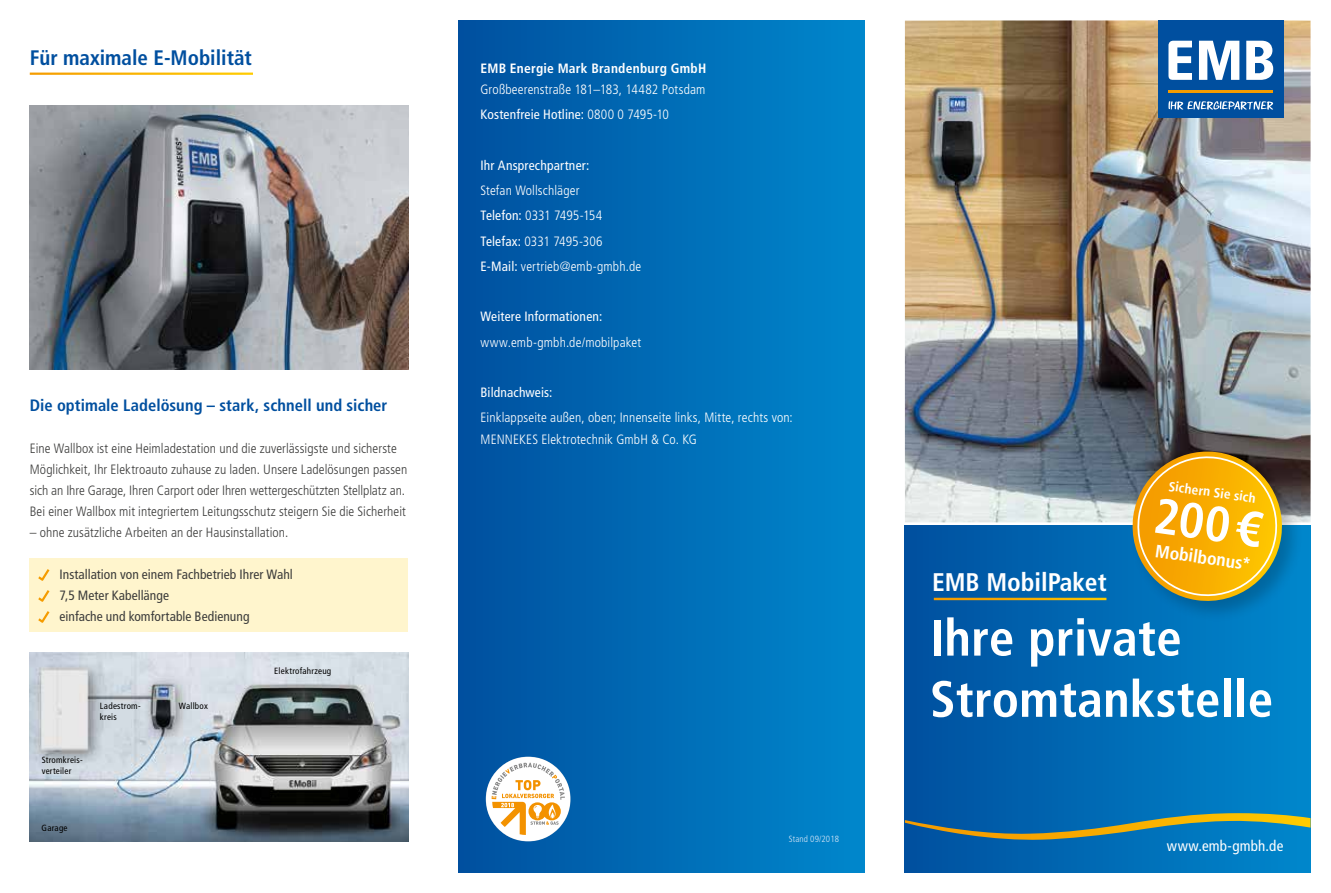
<style>
.page{position:relative;width:1331px;height:893px;background:#fff}
.page>*{position:absolute;margin:0;border:0;box-sizing:border-box;transform-origin:0 0}
.t1{font:700 condensed 51px/61.2px "Frutiger LT";letter-spacing:.005em;color:#fff}
.t2{font:700 condensed 49.5px "Frutiger LT";color:#fff}
.t3{font:700 condensed 25.5px "Frutiger LT";color:#fff}
.t4{font:700 condensed 21px "Frutiger LT";color:#004f9f}
.t5{font:700 condensed 18px "Frutiger LT";color:#fff}
.t6{font:700 condensed 16.5px "Frutiger LT";letter-spacing:.005em;color:#004f9f}
.t7{font:condensed 15px "Frutiger LT";letter-spacing:.01em;color:#fff}
.t8{font:300 condensed 13.5px/21px "Frutiger LT";letter-spacing:.005em;color:#3c3c3b}
.t9{font:300 condensed 13.5px/25.2px "Frutiger LT";letter-spacing:.01em;color:#fff}
.t10{font:condensed 13.5px/21px "Frutiger LT";letter-spacing:.005em;color:#3c3c3b}
.t11{font:condensed 13.5px "Frutiger LT";letter-spacing:.01em;color:#fff}
.t12{font:700 condensed 13.5px "Frutiger LT";letter-spacing:.02em;color:#fff}
.t13{font:condensed 9px/10.8px "Frutiger LT";letter-spacing:.025em;color:#000}
.t14{font:300 condensed 9px "Frutiger LT";letter-spacing:.01em;color:#d8e6f7}
.s1{font-weight:400}
</style>
<div class="page">
<img style="left:905px;top:20px;width:405px;height:502px">
<img style="left:30px;top:652px;width:378px;height:190px">
<div style="left:905px;top:525px;width:405px;height:348px;background:linear-gradient(to right,#004f9e,#0087cc)"></div>
<div style="left:1158px;top:20px;width:125px;height:98px;background:#004f9f"></div>
<svg style="left:1168px;top:41px;width:24px;height:39px"></svg>
<svg style="left:1199px;top:41px;width:40px;height:39px"></svg>
<svg style="left:1246px;top:41px;width:27px;height:39px"></svg>
<hr style="left:1168px;top:90px;width:105px;height:3px;background:#f59c00">
<svg style="left:1168px;top:101px;width:105px;height:9px"></svg>
<svg style="left:905px;top:813px;width:405px;height:28px;background:#3b7b89"></svg>
<div style="left:1129px;top:448px;width:174px;height:175px;background:#000;opacity:.2"></div>
<svg style="left:1127px;top:451px;width:160px;height:155px;background:#ba9930"></svg>
<div style="left:458px;top:20px;width:406px;height:853px;background:linear-gradient(to right,#004f9e,#0087cc)"></div>
<svg style="left:486px;top:756px;width:85px;height:85px"></svg>
<div style="left:30px;top:558px;width:378px;height:74px;background:#fff5cd"></div>
<svg style="left:38px;top:569px;width:11px;height:12px"></svg>
<svg style="left:38px;top:590px;width:11px;height:12px"></svg>
<svg style="left:38px;top:611px;width:11px;height:12px"></svg>
<img style="left:30px;top:105px;width:378px;height:264px">
<hr style="left:934px;top:598px;width:172px;height:2px;background:#fff">
<h3 class="t4" style="left:30px;top:45px;width:224px">Für maximale E-Mobilität</h3>
<p class="t6" style="left:30px;top:395px;width:359px">Die optimale Ladelösung – stark, schnell und sicher</p>
<p class="t8" style="left:30px;top:438px;width:379px">Eine Wallbox ist eine Heimladestation und die zuverlässigste und sicherste Möglichkeit, Ihr Elektroauto zuhause zu laden. Unsere Ladelösungen passen sich an Ihre Garage, Ihren Carport oder Ihren wettergeschützten Stellplatz an.<br>Bei einer Wallbox mit integriertem Leitungsschutz steigern Sie die Sicherheit</p>
<p class="t8" style="left:30px;top:522px;width:260px">– ohne zusätzliche Arbeiten an der Hausinstallation.</p>
<p class="t10" style="left:60px;top:564px;width:235px">Installation von einem Fachbetrieb Ihrer Wahl<br>7,5 Meter Kabellänge<br>einfache und komfortable Bedienung</p>
<p class="t13" style="left:42px;top:755px;width:43px">Stromkreis&shy;verteiler</p>
<p class="t13" style="left:100px;top:700px;width:42px">Ladestrom&shy;kreis</p>
<p class="t13" style="left:42px;top:822px;width:27px">Garage</p>
<p class="t13" style="left:179px;top:700px;width:30px">Wallbox</p>
<p class="t13" style="left:274px;top:666px;width:59px">Elektrofahrzeug</p>
<p class="t12" style="left:480px;top:60px;width:227px">EMB Energie Mark Brandenburg GmbH</p>
<p class="t9" style="left:480px;top:77px;width:226px">Großbeerenstraße 181–183, 14482 Potsdam<br><span class="s1">Kostenfreie Hotline:</span> 0800 0 7495-10</p>
<p class="t11" style="left:480px;top:157px;width:110px">Ihr Ansprechpartner:</p>
<p class="t9" style="left:480px;top:178px;width:162px">Stefan Wollschläger<br><span class="s1">Telefon:</span> 0331 7495-154<br><span class="s1">Telefax:</span> 0331 7495-306<br><span class="s1">E-Mail:</span> vertrieb@emb-gmbh.de</p>
<p class="t11" style="left:480px;top:309px;width:123px">Weitere Informationen:</p>
<p class="t9" style="left:480px;top:330px;width:162px">www.emb-gmbh.de/mobilpaket</p>
<p class="t11" style="left:480px;top:385px;width:73px">Bildnachweis:</p>
<p class="t9" style="left:480px;top:407px;width:314px;line-height:21px">Einklappseite außen, oben; Innenseite links, Mitte, rechts von:<br>MENNEKES Elektrotechnik GmbH &amp; Co. KG</p>
<p class="t14" style="left:789px;top:833px;width:52px">Stand 09/2018</p>
<h3 class="t3" style="left:932px;top:567px;width:176px">EMB MobilPaket</h3>
<p class="t12" style="left:1170px;top:478px;width:89px;rotate:8deg">Sichern Sie sich</p>
<h2 class="t2" style="left:1158px;top:486px;width:110px;rotate:8deg">200€</h2>
<h3 class="t5" style="left:1157px;top:540px;width:98px;rotate:8deg">Mobilbonus*</h3>
<h1 class="t1" style="left:930px;top:607px;width:345px">Ihre private<br>Stromtankstelle</h1>
<p class="t7" style="left:1167px;top:837px;width:118px">www.emb-gmbh.de</p>
</div>
